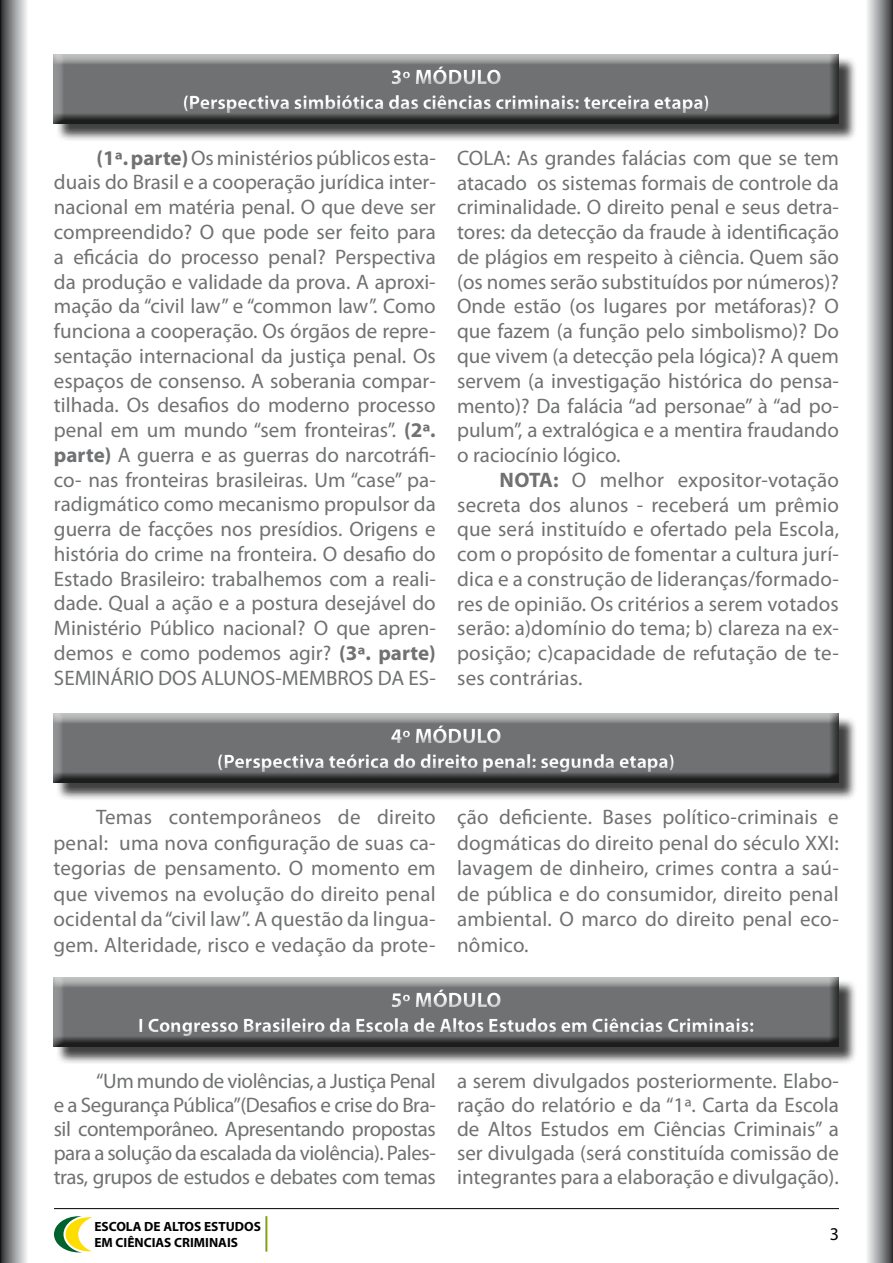
<style>
.page{position:relative;width:893px;height:1263px;background:#fff}
.page>*{position:absolute;margin:0;border:0;box-sizing:border-box;transform-origin:0 0}
.t1{font:21px/24.8px "Myriad Pro";color:#707172;text-align:justify}
.t2{font:700 21px "Myriad Pro";color:#fff}
.t3{font:700 19.5px "Myriad Pro";color:#fff}
.t4{font:18px "Myriad Pro";color:#000}
.t5{font:700 13.35px/15.5px "Myriad Pro";color:#000}
.s1{font-weight:700}
</style>
<div class="page">
<hr style="left:54px;top:1208px;width:785px;height:1px;background:#000">
<div style="left:0;top:0;width:28px;height:1263px;background:linear-gradient(to right,#313234,#f5f7f7)"></div>
<div style="left:865px;top:0;width:28px;height:1263px;background:linear-gradient(to right,#fff,#404143)"></div>
<svg style="left:54px;top:1216px;width:50px;height:36px"></svg>
<svg style="left:65px;top:1216px;width:49px;height:36px"></svg>
<div style="left:63px;top:1215px;width:52px;height:38px;border:2px solid #fff;border-radius:50%"></div>
<div style="left:79px;top:1216px;width:50px;height:36px;background:#fff;border-radius:50%"></div>
<div style="left:78px;top:1215px;width:52px;height:38px;border:2px solid #fff;border-radius:50%"></div>
<hr style="left:267px;top:1216px;width:1px;height:35px;background:#fd0">
<hr style="left:266px;top:1216px;width:1px;height:35px;background:#00632e">
<div style="left:56px;top:715px;width:802px;height:86px;background:#000;opacity:.75"></div>
<div style="left:47px;top:713px;width:793px;height:71px;background:#000;opacity:.75"></div>
<div style="left:56px;top:979px;width:802px;height:86px;background:#000;opacity:.75"></div>
<div style="left:48px;top:977px;width:792px;height:71px;background:#000;opacity:.75"></div>
<div style="left:207px;top:722px;width:474px;height:52px;background:#747576"></div>
<div style="left:211px;top:724px;width:474px;height:50px;background:#9c9e9f;opacity:.75"></div>
<div style="left:129px;top:986px;width:634px;height:52px;background:#747576"></div>
<div style="left:132px;top:988px;width:632px;height:50px;background:#9c9e9f;opacity:.75"></div>
<div style="left:56px;top:56px;width:802px;height:86px;background:#000;opacity:.75"></div>
<div style="left:47px;top:54px;width:793px;height:71px;background:#000;opacity:.75"></div>
<div style="left:173px;top:63px;width:543px;height:52px;background:#747576"></div>
<div style="left:177px;top:65px;width:542px;height:50px;background:#9c9e9f;opacity:.75"></div>
<p class="t2" style="left:391px;top:63px;width:112px">3º MÓDULO</p>
<p class="t3" style="left:183px;top:90px;width:528px">(Perspectiva simbiótica das ciências criminais: terceira etapa)</p>
<p class="t1" style="left:54px;top:145px;width:383px;text-indent:43px"><span class="s1">(1ª. parte)</span> Os ministérios públicos esta&shy;duais do Brasil e a cooperação jurídica inter&shy;nacional em matéria penal. O que deve ser compreendido? O que pode ser feito para a eficácia do processo penal? Perspectiva da produção e validade da prova. A aproxi&shy;mação da “civil law” e “common law”. Como funciona a cooperação. Os órgãos de repre&shy;sentação internacional da justiça penal. Os espaços de consenso. A soberania compar&shy;tilhada. Os desafios do moderno processo penal em um mundo “sem fronteiras”. <span class="s1">(2ª. parte)</span> A guerra e as guerras do narcotráfi&shy;co- nas fronteiras brasileiras. Um “case” pa&shy;radigmático como mecanismo propulsor da guerra de facções nos presídios. Origens e história do crime na fronteira. O desafio do Estado Brasileiro: trabalhemos com a reali&shy;dade. Qual a ação e a postura desejável do Ministério Público nacional? O que apren&shy;demos e como podemos agir? <span class="s1">(3ª. parte)<br></span>SEMINÁRIO DOS ALUNOS-MEMBROS DA ES-</p>
<p class="t1" style="left:457px;top:145px;width:383px">COLA: As grandes falácias com que se tem atacado os sistemas formais de controle da criminalidade. O direito penal e seus detra&shy;tores: da detecção da fraude à identificação de plágios em respeito à ciência. Quem são (os nomes serão substituídos por números)?<br>Onde estão (os lugares por metáforas)? O que fazem (a função pelo simbolismo)? Do que vivem (a detecção pela lógica)? A quem servem (a investigação histórica do pensa&shy;mento)? Da falácia “ad personae” à “ad po&shy;pulum”, a extralógica e a mentira fraudando o raciocínio lógico.</p>
<p class="t1" style="left:457px;top:467px;width:383px;text-indent:43px"><span class="s1">NOTA:</span> O melhor expositor-votação secreta dos alunos - receberá um prêmio que será instituído e ofertado pela Escola, com o propósito de fomentar a cultura jurí&shy;dica e a construção de lideranças/formado&shy;res de opinião. Os critérios a serem votados serão: a)domínio do tema; b) clareza na ex&shy;posição; c)capacidade de refutação de te&shy;ses contrárias.</p>
<p class="t2" style="left:391px;top:722px;width:112px">4º MÓDULO</p>
<p class="t3" style="left:217px;top:749px;width:459px">(Perspectiva teórica do direito penal: segunda etapa)</p>
<p class="t1" style="left:54px;top:804px;width:384px;line-height:25.5px;text-indent:43px">Temas contemporâneos de direito penal: uma nova configuração de suas ca&shy;tegorias de pensamento. O momento em que vivemos na evolução do direito penal ocidental da “civil law”. A questão da lingua&shy;gem. Alteridade, risco e vedação da prote-</p>
<p class="t1" style="left:457px;top:804px;width:383px;line-height:25.5px">ção deficiente. Bases político-criminais e dogmáticas do direito penal do século XXI: lavagem de dinheiro, crimes contra a saú&shy;de pública e do consumidor, direito penal ambiental. O marco do direito penal eco&shy;nômico.</p>
<p class="t2" style="left:391px;top:986px;width:112px">5º MÓDULO</p>
<p class="t3" style="left:138px;top:1013px;width:618px">I Congresso Brasileiro da Escola de Altos Estudos em Ciências Criminais:</p>
<p class="t1" style="left:54px;top:1068px;width:384px;line-height:24px;text-indent:43px">“Um mundo de violências, a Justiça Penal e a Segurança Pública”(Desafios e crise do Bra&shy;sil contemporâneo. Apresentando propostas para a solução da escalada da violência). Pales&shy;tras, grupos de estudos e debates com temas</p>
<p class="t5" style="left:94px;top:1219px;width:168px">ESCOLA DE ALTOS ESTUDOS<br>EM CIÊNCIAS CRIMINAIS</p>
<p class="t1" style="left:457px;top:1068px;width:383px;line-height:24px">a serem divulgados posteriormente. Elabo&shy;ração do relatório e da “1ª. Carta da Escola de Altos Estudos em Ciências Criminais” a ser divulgada (será constituída comissão de integrantes para a elaboração e divulgação).</p>
<p class="t4" style="left:830px;top:1223px;width:11px">3</p>
</div>
